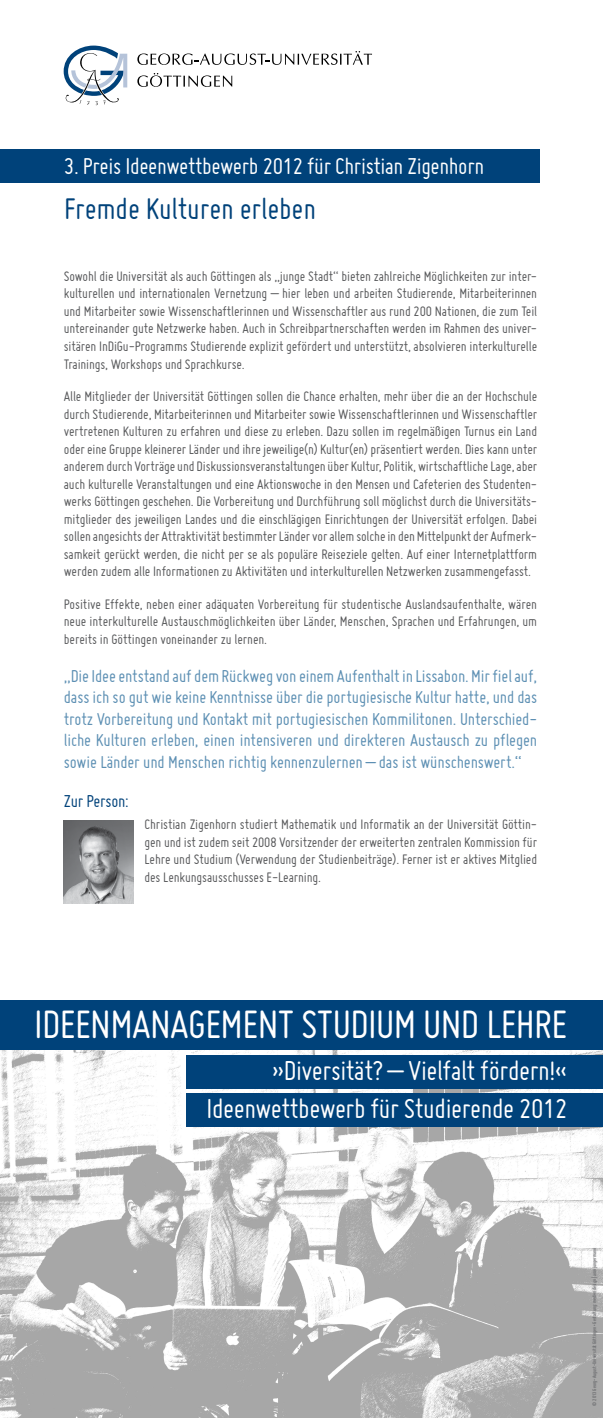
<style>
.page{position:relative;width:603px;height:1418px;background:#fff}
.page>*{position:absolute;margin:0;border:0;box-sizing:border-box;transform-origin:0 0}
.t1{font:43.12px "Miso";letter-spacing:-.015em;color:#fff}
.t2{font:32.5px "Miso";letter-spacing:-.005em;color:#00427a}
.t3{font:29.85px/38.2px "Miso";letter-spacing:-.015em;color:#fff;text-align:right}
.t4{font:25px "Miso";letter-spacing:-.015em;color:#fff}
.t5{font:18.75px/21.5px "Miso";letter-spacing:-.01em;color:#5c8fb3;text-align:justify}
.t6{font:18.75px "Miso";letter-spacing:-.015em;color:#00427a}
.t7{font:15px/17.5px "Miso";letter-spacing:-.01em;color:#58595b;text-align:justify}
.t8{font:700 5.5px "Miso";letter-spacing:-.005em;color:#6d6e71}
</style>
<div class="page">
<img style="left:64px;top:820px;width:69px;height:83px">
<div style="left:0;top:149px;width:539px;height:34px;background:#00427a"></div>
<svg style="left:64px;top:46px;width:63px;height:59px"></svg>
<svg style="left:137px;top:51px;width:235px;height:14px"></svg>
<svg style="left:137px;top:73px;width:95px;height:14px"></svg>
<img style="left:0;top:1049px;width:602px;height:368px">
<div style="left:186px;top:1054px;width:416px;height:34px;background:#00427a"></div>
<div style="left:0;top:1000px;width:602px;height:49px;background:#00427a"></div>
<div style="left:186px;top:1092px;width:416px;height:34px;background:#00427a"></div>
<p class="t4" style="left:64px;top:152px;width:421px">3. Preis Ideenwettbewerb 2012 für Christian Zigenhorn</p>
<p class="t2" style="left:64px;top:191px;width:253px">Fremde Kulturen erleben</p>
<p class="t7" style="left:64px;top:267px;width:474px;line-height:17.6px">Sowohl die Universität als auch Göttingen als „junge Stadt“ bieten zahlreiche Möglichkeiten zur inter&shy;kulturellen und internationalen Vernetzung – hier leben und arbeiten Studierende, Mitarbeiterinnen und Mitarbeiter sowie Wissenschaftlerinnen und Wissenschaftler aus rund 200 Nationen, die zum Teil untereinander gute Netzwerke haben. Auch in Schreibpartnerschaften werden im Rahmen des univer&shy;sitären InDiGu-Programms Studierende explizit gefördert und unterstützt, absolvieren interkulturelle Trainings, Workshops und Sprachkurse.</p>
<p class="t7" style="left:64px;top:387px;width:474px">Alle Mitglieder der Universität Göttingen sollen die Chance erhalten, mehr über die an der Hochschule durch Studierende, Mitarbeiterinnen und Mitarbeiter sowie Wissenschaftlerinnen und Wissenschaftler vertretenen Kulturen zu erfahren und diese zu erleben. Dazu sollen im regelmäßigen Turnus ein Land oder eine Gruppe kleinerer Länder und ihre jeweilige(n) Kultur(en) präsentiert werden. Dies kann unter anderem durch Vorträge und Diskussionsveranstaltungen über Kultur, Politik, wirtschaftliche Lage, aber auch kulturelle Veranstaltungen und eine Aktionswoche in den Mensen und Cafeterien des Studenten&shy;werks Göttingen geschehen. Die Vorbereitung und Durchführung soll möglichst durch die Universitäts&shy;mitglieder des jeweiligen Landes und die einschlägigen Einrichtungen der Universität erfolgen. Dabei sollen angesichts der Attraktivität bestimmter Länder vor allem solche in den Mittelpunkt der Aufmerk&shy;samkeit gerückt werden, die nicht per se als populäre Reiseziele gelten. Auf einer Internetplattform werden zudem alle Informationen zu Aktivitäten und interkulturellen Netzwerken zusammengefasst.</p>
<p class="t7" style="left:64px;top:595px;width:474px">Positive Effekte, neben einer adäquaten Vorbereitung für studentische Auslandsaufenthalte, wären neue interkulturelle Austauschmöglichkeiten über Länder, Menschen, Sprachen und Erfahrungen, um bereits in Göttingen voneinander zu lernen.</p>
<p class="t5" style="left:64px;top:664px;width:474px">„Die Idee entstand auf dem Rückweg von einem Aufenthalt in Lissabon. Mir fiel auf, dass ich so gut wie keine Kenntnisse über die portugiesische Kultur hatte, und das trotz Vorbereitung und Kontakt mit portugiesischen Kommilitonen. Unterschied&shy;liche Kulturen erleben, einen intensiveren und direkteren Austausch zu pflegen sowie Länder und Menschen richtig kennenzulernen – das ist wünschenswert.“</p>
<p class="t6" style="left:64px;top:790px;width:66px">Zur Person:</p>
<p class="t7" style="left:144px;top:815px;width:394px">Christian Zigenhorn studiert Mathematik und Informatik an der Universität Göttin&shy;gen und ist zudem seit 2008 Vorsitzender der erweiterten zentralen Kommission für Lehre und Studium (Verwendung der Studienbeiträge). Ferner ist er aktives Mitglied des Lenkungsausschusses E-Learning.</p>
<p class="t1" style="left:34px;top:1000px;width:534px">IDEENMANAGEMENT STUDIUM UND LEHRE</p>
<p class="t3" style="left:206px;top:1051px;width:362px">»Diversität? – Vielfalt fördern!«<br>Ideenwettbewerb für Studierende 2012</p>
<p class="t8" style="left:591px;top:1405px;width:159px;rotate:-90deg">© 2013 Georg-August-Universität Göttingen • Gestaltung: mediendesign | aronjungermann</p>
</div>
